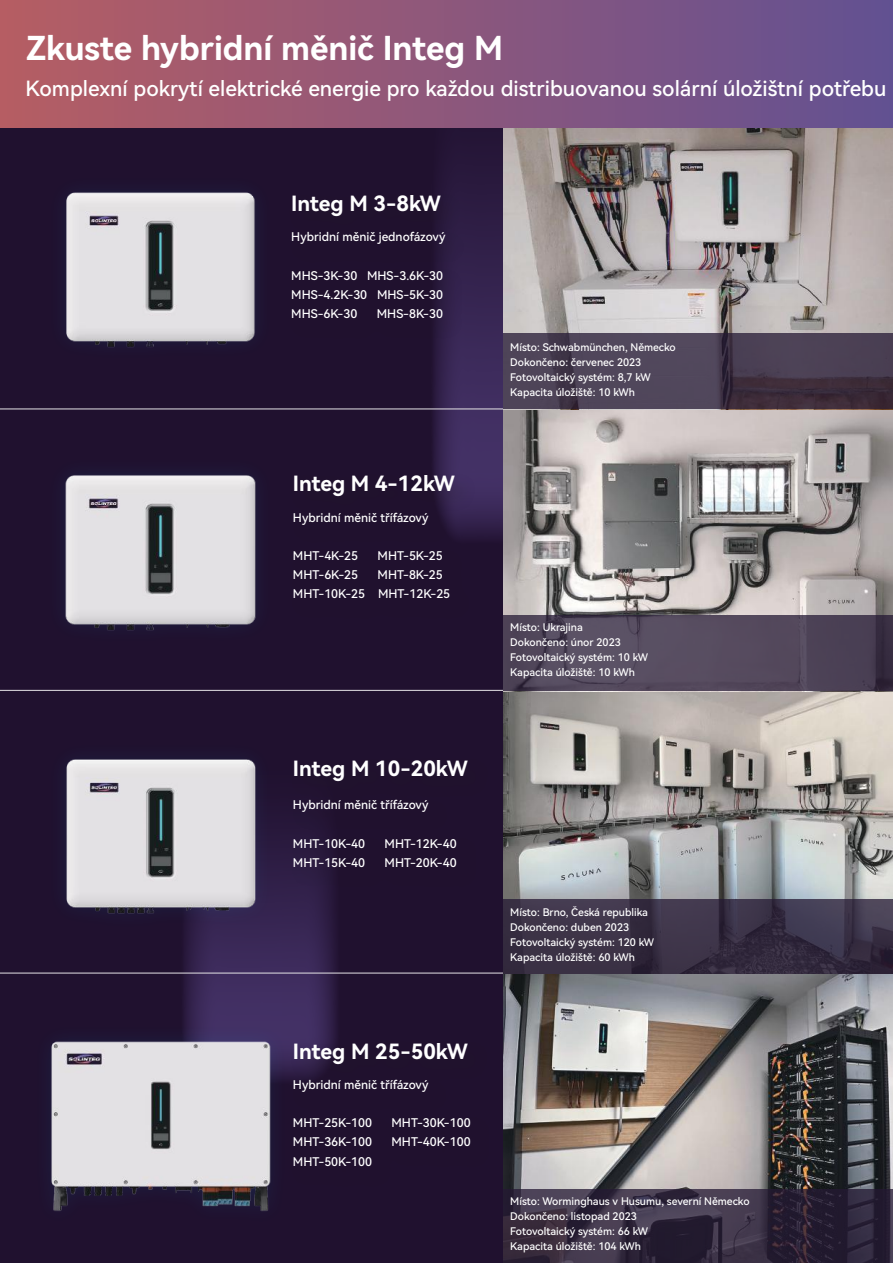
<style>
.page{position:relative;width:893px;height:1263px;background:#20112f}
.page>*{position:absolute;margin:0;border:0;box-sizing:border-box;transform-origin:0 0}
.t1{font:33px "Harmony OS Sans Bold";color:#fff}
.t2{font:21px "Harmony OS Sans Medium";color:#fff}
.t3{font:21px "Harmony OS Sans Bold";color:#fff}
.t4{font:12px/19.2px "Harmony OS Sans SC Medium";color:#fff}
.t5{font:10.5px/15px "Harmony OS Sans Medium";color:#fff}
</style>
<div class="page">
<img style="left:181px;top:408px;width:322px;height:631px">
<img style="left:269px;top:158px;width:234px;height:386px">
<hr style="left:0;top:409px;width:893px;height:1px;background:#e5e3e6">
<hr style="left:0;top:690px;width:893px;height:1px;background:#e5e3e6">
<hr style="left:0;top:973px;width:893px;height:1px;background:#e5e3e6">
<img style="left:503px;top:128px;width:390px;height:1061px">
<svg style="left:503px;top:1189px;width:390px;height:74px"></svg>
<svg style="left:503px;top:900px;width:390px;height:74px;fill:#3c3346"></svg>
<svg style="left:503px;top:615px;width:390px;height:76px;fill:#54495d"></svg>
<svg style="left:503px;top:333px;width:390px;height:76px;fill:#4d4357"></svg>
<div style="left:47px;top:740px;width:227px;height:192px;background:#00aeef;opacity:.1"></div>
<img style="left:64px;top:756px;width:200px;height:158px">
<div style="left:46px;top:456px;width:228px;height:192px;background:#1f1230"></div>
<img style="left:65px;top:475px;width:191px;height:156px">
<div style="left:32px;top:1021px;width:257px;height:207px;background:#00aeef;opacity:.1"></div>
<img style="left:49px;top:1039px;width:225px;height:173px">
<div style="left:47px;top:173px;width:227px;height:192px;background:#1f1230"></div>
<img style="left:66px;top:192px;width:190px;height:156px">
<div style="left:0;top:0;width:893px;height:128px;background:linear-gradient(to right,#b65d64,#635193)"></div>
<div style="left:289px;top:756px;width:201px;height:134px;background:#241f1f;opacity:.3"></div>
<div style="left:289px;top:471px;width:188px;height:151px;background:#241f1f;opacity:.3"></div>
<div style="left:287px;top:191px;width:180px;height:150px;background:#241f1f;opacity:.3"></div>
<h1 class="t1" style="left:27px;top:25px;width:478px">Zkuste hybridní měnič Integ M</h1>
<h2 class="t2" style="left:26px;top:74px;width:862px">Komplexní pokrytí elektrické energie pro každou distribuovanou solární úložištní potřebu</h2>
<h2 class="t3" style="left:291px;top:189px;width:151px">Integ M 3-8kW</h2>
<p class="t4" style="left:291px;top:227px;width:156px">Hybridní měnič jednofázový</p>
<p class="t4" style="left:291px;top:265px;width:153px;text-align:justify">MHS-3K-30 MHS-3.6K-30<br>MHS-4.2K-30 MHS-5K-30<br>MHS-6K-30</p>
<p class="t4" style="left:377px;top:304px;width:68px">MHS-8K-30</p>
<h2 class="t3" style="left:293px;top:469px;width:164px">Integ M 4-12kW</h2>
<p class="t4" style="left:293px;top:507px;width:137px">Hybridní měnič třífázový</p>
<p class="t4" style="left:293px;top:546px;width:67px">MHT-4K-25</p>
<p class="t4" style="left:378px;top:546px;width:67px">MHT-5K-25</p>
<p class="t4" style="left:293px;top:565px;width:67px">MHT-6K-25</p>
<p class="t4" style="left:293px;top:565px;width:159px;text-indent:85px">MHT-8K-25<br>MHT-10K-25 MHT-12K-25</p>
<h2 class="t3" style="left:293px;top:754px;width:176px">Integ M 10-20kW</h2>
<p class="t4" style="left:293px;top:795px;width:137px">Hybridní měnič třífázový</p>
<p class="t4" style="left:293px;top:833px;width:74px">MHT-10K-40</p>
<p class="t4" style="left:385px;top:833px;width:74px">MHT-12K-40</p>
<p class="t4" style="left:293px;top:852px;width:74px">MHT-15K-40</p>
<p class="t4" style="left:385px;top:852px;width:74px">MHT-20K-40</p>
<h2 class="t3" style="left:293px;top:1036px;width:176px">Integ M 25-50kW</h2>
<p class="t4" style="left:293px;top:1074px;width:137px">Hybridní měnič třífázový</p>
<p class="t4" style="left:293px;top:1113px;width:81px">MHT-25K-100</p>
<p class="t4" style="left:392px;top:1113px;width:81px">MHT-30K-100</p>
<p class="t4" style="left:293px;top:1132px;width:81px">MHT-36K-100</p>
<p class="t4" style="left:392px;top:1132px;width:81px">MHT-40K-100</p>
<p class="t4" style="left:293px;top:1151px;width:81px">MHT-50K-100</p>
<p class="t5" style="left:510px;top:339px;width:167px">Místo: Schwabmünchen, Německo<br>Dokončeno: červenec 2023<br>Fotovoltaický systém: 8,7 kW<br>Kapacita úložiště: 10 kWh</p>
<p class="t5" style="left:510px;top:619px;width:139px">Místo: Ukrajina<br>Dokončeno: únor 2023<br>Fotovoltaický systém: 10 kW<br>Kapacita úložiště: 10 kWh</p>
<p class="t5" style="left:510px;top:904px;width:145px">Místo: Brno, Česká republika<br>Dokončeno: duben 2023<br>Fotovoltaický systém: 120 kW<br>Kapacita úložiště: 60 kWh</p>
<p class="t5" style="left:510px;top:1193px;width:241px">Místo: Worminghaus v Husumu, severní Německo<br>Dokončeno: listopad 2023<br>Fotovoltaický systém: 66 kW<br>Kapacita úložiště: 104 kWh</p>
</div>
